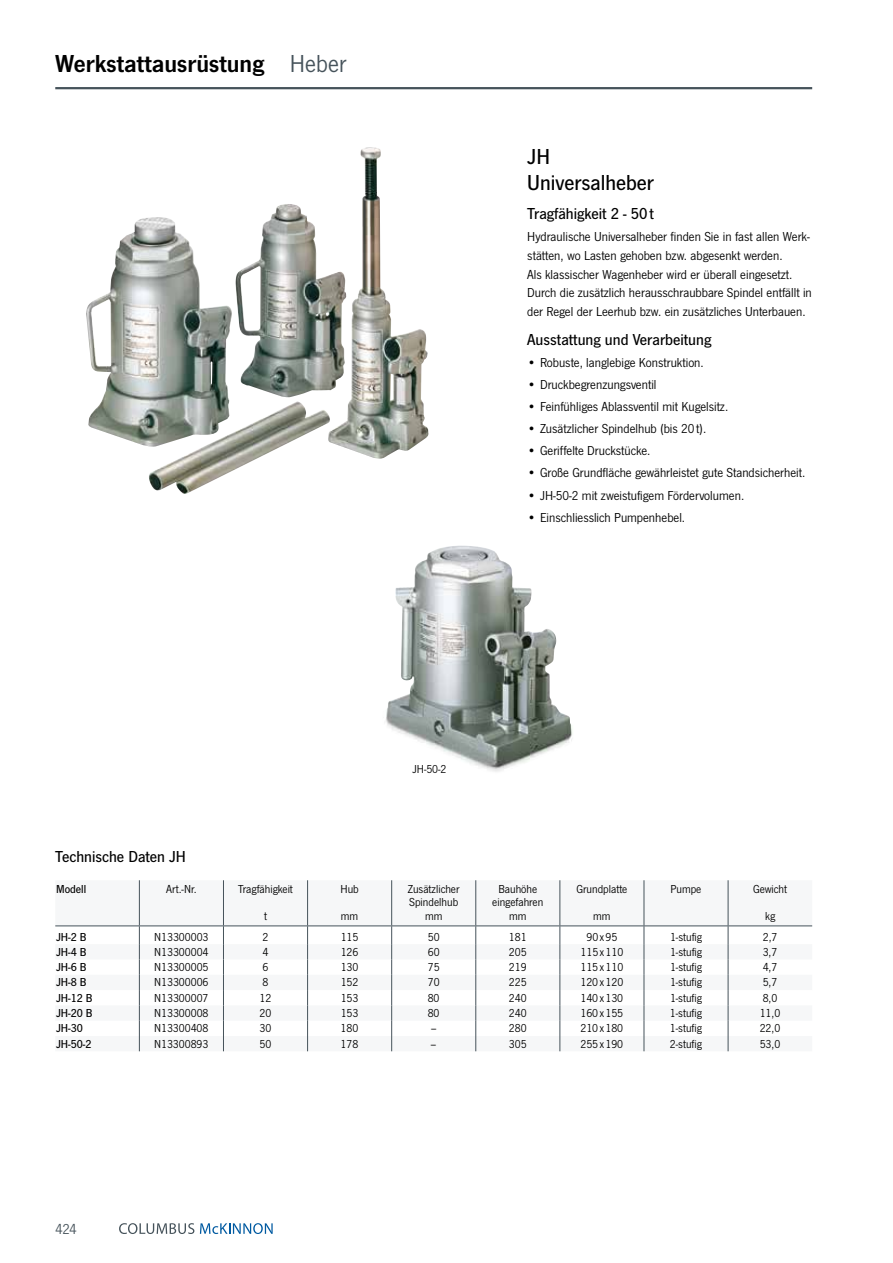
<style>
.page{position:relative;width:893px;height:1263px;background:#fff}
.page>*{position:absolute;margin:0;border:0;box-sizing:border-box;transform-origin:0 0}
.t1{font:25.5px "News Got Dem";color:#000}
.t2{font:500 22.5px/26.1px "News Got";color:#000}
.t3{font:500 16.5px "News Got";color:#000}
.t4{font:15px "News Got";color:#46535b}
.t5{font:13.5px/18.6px "News Got";color:#000}
.t6{font:12px/13.5px "News Got";color:#000;text-align:center}
.t7{font:500 12px "News Got";color:#000}
.s1{font-family:"News Got";color:#46535b}
</style>
<div class="page">
<img style="left:136px;top:147px;width:293px;height:312px">
<img style="left:386px;top:546px;width:187px;height:226px">
<hr style="left:55px;top:87px;width:757px;height:2px;background:#46535b">
<svg style="left:119px;top:1223px;width:75px;height:11px"></svg>
<svg style="left:200px;top:1223px;width:73px;height:11px"></svg>
<svg style="left:55px;top:880px;width:757px;height:171px"></svg>
<h1 class="t1" style="left:55px;top:49px;width:293px">Werkstattausrüstung <span class="s1">Heber</span></h1>
<h2 class="t2" style="left:527px;top:144px;width:128px">JH<br>Universalheber</h2>
<p class="t3" style="left:527px;top:205px;width:128px">Tragfähigkeit 2 - 50t</p>
<p class="t5" style="left:527px;top:228px;width:286px">Hydraulische Universalheber finden Sie in fast allen Werk&shy;stätten, wo Lasten gehoben bzw. abgesenkt werden.<br>Als klassischer Wagenheber wird er überall eingesetzt.<br>Durch die zusätzlich herausschraubbare Spindel entfällt in der Regel der Leerhub bzw. ein zusätzliches Unterbauen.</p>
<p class="t3" style="left:527px;top:331px;width:186px">Ausstattung und Verarbeitung</p>
<p class="t5" style="left:527px;top:354px;width:178px">• Robuste, langlebige Konstruktion.</p>
<p class="t5" style="left:527px;top:376px;width:131px">• Druckbegrenzungsventil</p>
<p class="t5" style="left:527px;top:398px;width:202px">• Feinfühliges Ablassventil mit Kugelsitz.</p>
<p class="t5" style="left:527px;top:420px;width:181px">• Zusätzlicher Spindelhub (bis 20 t).</p>
<p class="t5" style="left:527px;top:442px;width:125px">• Geriffelte Druckstücke.</p>
<p class="t5" style="left:527px;top:464px;width:279px">• Große Grundfläche gewährleistet gute Standsicherheit.</p>
<p class="t5" style="left:527px;top:486px;width:218px">• JH-50-2 mit zweistufigem Fördervolumen.</p>
<p class="t5" style="left:527px;top:508px;width:159px">• Einschliesslich Pumpenhebel.</p>
<p class="t3" style="left:55px;top:847px;width:132px">Technische Daten JH</p>
<p class="t7" style="left:56px;top:882px;width:32px">Modell</p>
<p class="t6" style="left:166px;top:882px;width:32px">Art.-Nr.</p>
<p class="t6" style="left:238px;top:882px;width:56px">Tragfähigkeit</p>
<p class="t6" style="left:264px;top:909px;width:4px">t</p>
<p class="t6" style="left:340px;top:882px;width:20px">Hub</p>
<p class="t6" style="left:341px;top:909px;width:19px">mm</p>
<p class="t6" style="left:412px;top:763px;width:36px">JH-50-2</p>
<p class="t6" style="left:408px;top:882px;width:53px">Zusätzlicher<br>Spindelhub mm</p>
<p class="t6" style="left:492px;top:882px;width:53px">Bauhöhe eingefahren mm</p>
<p class="t6" style="left:576px;top:882px;width:52px">Grundplatte</p>
<p class="t6" style="left:593px;top:909px;width:19px">mm</p>
<p class="t6" style="left:671px;top:882px;width:32px">Pumpe</p>
<p class="t6" style="left:753px;top:882px;width:36px">Gewicht</p>
<p class="t6" style="left:765px;top:909px;width:12px">kg</p>
<p class="t7" style="left:56px;top:930px;width:32px">JH-2 B</p>
<p class="t6" style="left:154px;top:930px;width:56px">N13300003</p>
<p class="t6" style="left:263px;top:930px;width:7px">2</p>
<p class="t6" style="left:341px;top:930px;width:19px">115</p>
<p class="t6" style="left:428px;top:930px;width:13px">50</p>
<p class="t6" style="left:509px;top:930px;width:19px">181</p>
<p class="t6" style="left:586px;top:930px;width:32px">90x95</p>
<p class="t6" style="left:670px;top:930px;width:33px">1-stufig</p>
<p class="t6" style="left:763px;top:930px;width:16px">2,7</p>
<p class="t7" style="left:56px;top:945px;width:32px">JH-4 B</p>
<p class="t6" style="left:154px;top:945px;width:56px">N13300004</p>
<p class="t6" style="left:263px;top:945px;width:7px">4</p>
<p class="t6" style="left:341px;top:945px;width:19px">126</p>
<p class="t6" style="left:428px;top:945px;width:13px">60</p>
<p class="t6" style="left:509px;top:945px;width:19px">205</p>
<p class="t6" style="left:580px;top:945px;width:44px">115 x 110</p>
<p class="t6" style="left:670px;top:945px;width:33px">1-stufig</p>
<p class="t6" style="left:763px;top:945px;width:16px">3,7</p>
<p class="t7" style="left:56px;top:960px;width:32px">JH-6 B</p>
<p class="t6" style="left:154px;top:960px;width:56px">N13300005</p>
<p class="t6" style="left:263px;top:960px;width:7px">6</p>
<p class="t6" style="left:341px;top:960px;width:19px">130</p>
<p class="t6" style="left:428px;top:960px;width:13px">75</p>
<p class="t6" style="left:509px;top:960px;width:19px">219</p>
<p class="t6" style="left:580px;top:960px;width:44px">115 x 110</p>
<p class="t6" style="left:670px;top:960px;width:33px">1-stufig</p>
<p class="t6" style="left:763px;top:960px;width:16px">4,7</p>
<p class="t7" style="left:56px;top:976px;width:32px">JH-8 B</p>
<p class="t6" style="left:154px;top:976px;width:56px">N13300006</p>
<p class="t6" style="left:262px;top:976px;width:7px">8</p>
<p class="t6" style="left:341px;top:976px;width:19px">152</p>
<p class="t6" style="left:428px;top:976px;width:13px">70</p>
<p class="t6" style="left:509px;top:976px;width:19px">225</p>
<p class="t6" style="left:580px;top:976px;width:44px">120 x 120</p>
<p class="t6" style="left:670px;top:976px;width:33px">1-stufig</p>
<p class="t6" style="left:763px;top:976px;width:16px">5,7</p>
<p class="t7" style="left:56px;top:991px;width:38px">JH-12 B</p>
<p class="t6" style="left:154px;top:991px;width:56px">N13300007</p>
<p class="t6" style="left:260px;top:991px;width:13px">12</p>
<p class="t6" style="left:341px;top:991px;width:19px">153</p>
<p class="t6" style="left:428px;top:991px;width:13px">80</p>
<p class="t6" style="left:509px;top:991px;width:19px">240</p>
<p class="t6" style="left:580px;top:991px;width:44px">140 x 130</p>
<p class="t6" style="left:670px;top:991px;width:33px">1-stufig</p>
<p class="t6" style="left:763px;top:991px;width:16px">8,0</p>
<p class="t7" style="left:56px;top:1006px;width:38px">JH-20 B</p>
<p class="t6" style="left:154px;top:1006px;width:56px">N13300008</p>
<p class="t6" style="left:260px;top:1006px;width:13px">20</p>
<p class="t6" style="left:341px;top:1006px;width:19px">153</p>
<p class="t6" style="left:428px;top:1006px;width:13px">80</p>
<p class="t6" style="left:509px;top:1006px;width:19px">240</p>
<p class="t6" style="left:580px;top:1006px;width:44px">160 x 155</p>
<p class="t6" style="left:670px;top:1006px;width:33px">1-stufig</p>
<p class="t6" style="left:760px;top:1006px;width:22px">11,0</p>
<p class="t7" style="left:56px;top:1022px;width:28px">JH-30</p>
<p class="t6" style="left:154px;top:1022px;width:56px">N13300408</p>
<p class="t6" style="left:259px;top:1022px;width:13px">30</p>
<p class="t6" style="left:341px;top:1022px;width:19px">180</p>
<p class="t6" style="left:431px;top:1022px;width:7px">–</p>
<p class="t6" style="left:509px;top:1022px;width:19px">280</p>
<p class="t6" style="left:580px;top:1022px;width:44px">210 x 180</p>
<p class="t6" style="left:670px;top:1022px;width:33px">1-stufig</p>
<p class="t6" style="left:760px;top:1022px;width:22px">22,0</p>
<p class="t7" style="left:56px;top:1037px;width:37px">JH-50-2</p>
<p class="t6" style="left:154px;top:1037px;width:56px">N13300893</p>
<p class="t6" style="left:259px;top:1037px;width:13px">50</p>
<p class="t6" style="left:341px;top:1037px;width:19px">178</p>
<p class="t6" style="left:431px;top:1037px;width:7px">–</p>
<p class="t6" style="left:509px;top:1037px;width:19px">305</p>
<p class="t6" style="left:580px;top:1037px;width:44px">255 x 190</p>
<p class="t6" style="left:670px;top:1037px;width:33px">2-stufig</p>
<p class="t6" style="left:760px;top:1037px;width:22px">53,0</p>
<p class="t4" style="left:55px;top:1221px;width:23px">424</p>
</div>
